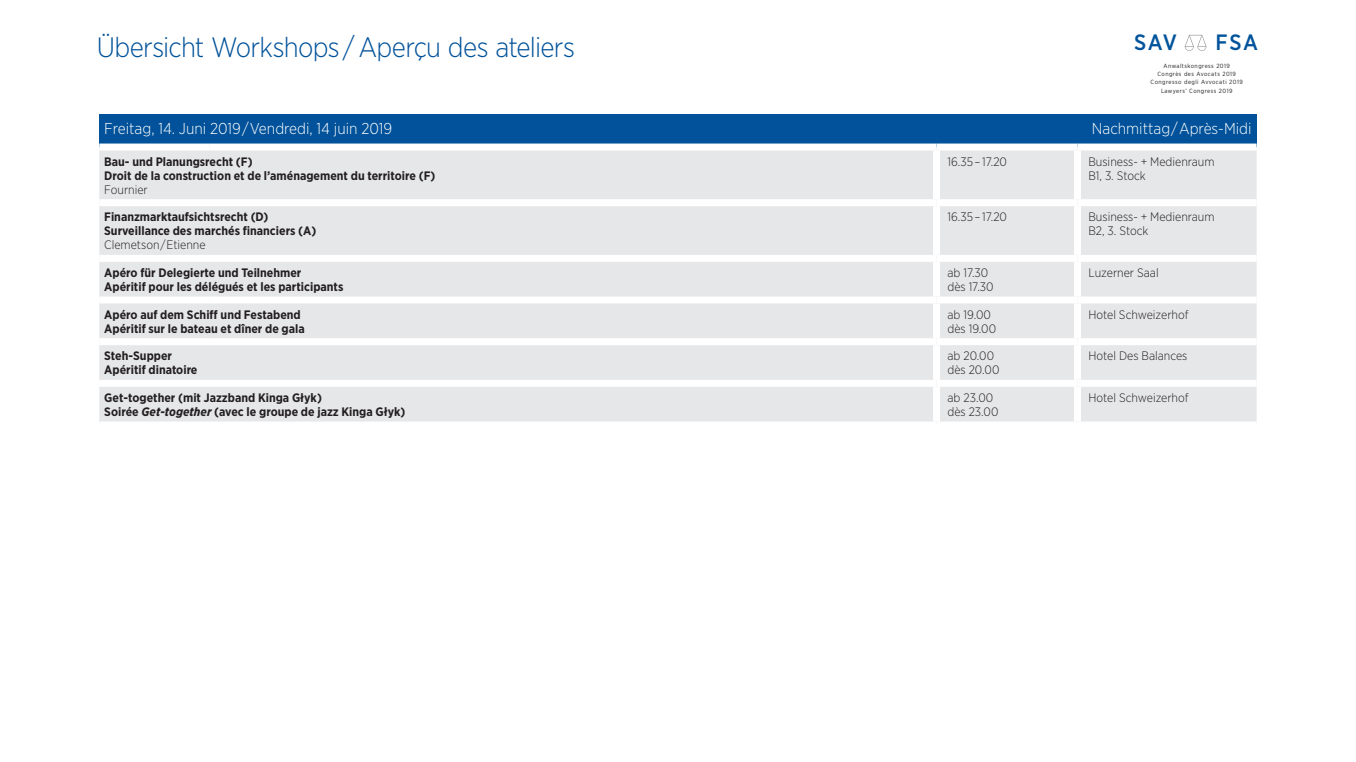
<style>
.page{position:relative;width:1356px;height:762px;background:#fff}
.page>*{position:absolute;margin:0;border:0;box-sizing:border-box;transform-origin:0 0}
.t1{font:300 28px "Gotham Narrow";letter-spacing:-.025em;color:#01529a}
.t2{font:500 22.15px "Gotham Narrow";letter-spacing:.065em;color:#01539c}
.t3{font:300 15.75px "Gotham Narrow";color:#fff}
.t4{font:700 12.25px/14px "Gotham Narrow";color:#231f20}
.t5{font:300 12.25px/14px "Gotham Narrow";color:#231f20}
.t6{font:6.05px/8.5px "Gotham Narrow";letter-spacing:.075em;color:#231f20;text-align:center}
.s1{font-style:italic}
</style>
<div class="page">
<svg style="left:1184px;top:35px;width:22px;height:16px"></svg>
<div style="left:99px;top:115px;width:1157px;height:32px;background:#01529a"></div>
<div style="left:99px;top:151px;width:1157px;height:270px;background:#e6e7e9"></div>
<div style="left:99px;top:144px;width:111px;height:7px;background:#fff"></div>
<div style="left:210px;top:144px;width:726px;height:7px;background:#fff"></div>
<div style="left:936px;top:144px;width:141px;height:7px;background:#fff"></div>
<div style="left:933px;top:151px;width:7px;height:48px;background:#fff"></div>
<div style="left:1077px;top:144px;width:179px;height:7px;background:#fff"></div>
<div style="left:1073px;top:151px;width:7px;height:48px;background:#fff"></div>
<div style="left:99px;top:199px;width:111px;height:7px;background:#fff"></div>
<div style="left:210px;top:199px;width:726px;height:7px;background:#fff"></div>
<div style="left:936px;top:199px;width:141px;height:7px;background:#fff"></div>
<div style="left:933px;top:206px;width:7px;height:49px;background:#fff"></div>
<div style="left:1077px;top:199px;width:179px;height:7px;background:#fff"></div>
<div style="left:1073px;top:206px;width:7px;height:49px;background:#fff"></div>
<div style="left:99px;top:255px;width:111px;height:7px;background:#fff"></div>
<div style="left:210px;top:255px;width:726px;height:7px;background:#fff"></div>
<div style="left:936px;top:255px;width:141px;height:7px;background:#fff"></div>
<div style="left:933px;top:262px;width:7px;height:35px;background:#fff"></div>
<div style="left:1077px;top:255px;width:179px;height:7px;background:#fff"></div>
<div style="left:1073px;top:262px;width:7px;height:35px;background:#fff"></div>
<div style="left:99px;top:297px;width:111px;height:7px;background:#fff"></div>
<div style="left:210px;top:297px;width:726px;height:7px;background:#fff"></div>
<div style="left:936px;top:297px;width:141px;height:7px;background:#fff"></div>
<div style="left:933px;top:304px;width:7px;height:34px;background:#fff"></div>
<div style="left:1077px;top:297px;width:179px;height:7px;background:#fff"></div>
<div style="left:1073px;top:304px;width:7px;height:34px;background:#fff"></div>
<div style="left:99px;top:338px;width:111px;height:7px;background:#fff"></div>
<div style="left:210px;top:338px;width:726px;height:7px;background:#fff"></div>
<div style="left:936px;top:338px;width:141px;height:7px;background:#fff"></div>
<div style="left:933px;top:345px;width:7px;height:35px;background:#fff"></div>
<div style="left:1077px;top:338px;width:179px;height:7px;background:#fff"></div>
<div style="left:1073px;top:345px;width:7px;height:35px;background:#fff"></div>
<div style="left:99px;top:380px;width:111px;height:7px;background:#fff"></div>
<div style="left:210px;top:380px;width:726px;height:7px;background:#fff"></div>
<div style="left:936px;top:380px;width:141px;height:7px;background:#fff"></div>
<div style="left:933px;top:387px;width:7px;height:34px;background:#fff"></div>
<div style="left:1077px;top:380px;width:179px;height:7px;background:#fff"></div>
<div style="left:1073px;top:387px;width:7px;height:34px;background:#fff"></div>
<h1 class="t1" style="left:97px;top:30px;width:479px">Übersicht Workshops / Aperçu des ateliers</h1>
<h2 class="t2" style="left:1134px;top:29px;width:44px">SAV</h2>
<h2 class="t2" style="left:1215px;top:29px;width:44px">FSA</h2>
<p class="t6" style="left:1150px;top:61px;width:94px">Anwaltskongress 2019<br>Congrès des Avocats 2019<br>Congresso degli Avvocati 2019<br>Lawyers’ Congress 2019</p>
<p class="t3" style="left:104px;top:119px;width:289px">Freitag, 14. Juni 2019 / Vendredi, 14 juin 2019</p>
<p class="t3" style="left:1091px;top:119px;width:161px">Nachmittag / Après-Midi</p>
<p class="t4" style="left:104px;top:154px;width:333px">Bau- und Planungsrecht (F)<br>Droit de la construction et de l’aménagement du territoire (F)</p>
<p class="t5" style="left:104px;top:182px;width:45px">Fournier</p>
<p class="t5" style="left:947px;top:154px;width:61px">16.35 – 17.20</p>
<p class="t5" style="left:1088px;top:154px;width:128px">Business- + Medienraum<br>B1, 3. Stock</p>
<p class="t4" style="left:104px;top:210px;width:213px">Finanzmarktaufsichtsrecht (D)<br>Surveillance des marchés financiers (A)</p>
<p class="t5" style="left:104px;top:238px;width:103px">Clemetson / Etienne</p>
<p class="t5" style="left:947px;top:210px;width:61px">16.35 – 17.20</p>
<p class="t5" style="left:1088px;top:210px;width:128px">Business- + Medienraum<br>B2, 3. Stock</p>
<p class="t4" style="left:104px;top:266px;width:241px">Apéro für Delegierte und Teilnehmer<br>Apéritif pour les délégués et les participants</p>
<p class="t5" style="left:947px;top:265px;width:48px">ab 17.30 dès 17.30</p>
<p class="t5" style="left:1088px;top:265px;width:72px">Luzerner Saal</p>
<p class="t4" style="left:104px;top:307px;width:202px">Apéro auf dem Schiff und Festabend<br>Apéritif sur le bateau et dîner de gala</p>
<p class="t5" style="left:947px;top:307px;width:50px">ab 19.00 dès 19.00</p>
<p class="t5" style="left:1088px;top:307px;width:102px">Hotel Schweizerhof</p>
<p class="t4" style="left:104px;top:349px;width:95px">Steh-Supper<br>Apéritif dinatoire</p>
<p class="t5" style="left:947px;top:349px;width:53px">ab 20.00 dès 20.00</p>
<p class="t5" style="left:1088px;top:349px;width:100px">Hotel Des Balances</p>
<p class="t4" style="left:104px;top:391px;width:303px">Get-together (mit Jazzband Kinga Głyk)<br>Soirée <span class="s1">Get-together</span> (avec le groupe de jazz Kinga Głyk)</p>
<p class="t5" style="left:947px;top:390px;width:52px">ab 23.00 dès 23.00</p>
<p class="t5" style="left:1088px;top:390px;width:102px">Hotel Schweizerhof</p>
</div>
